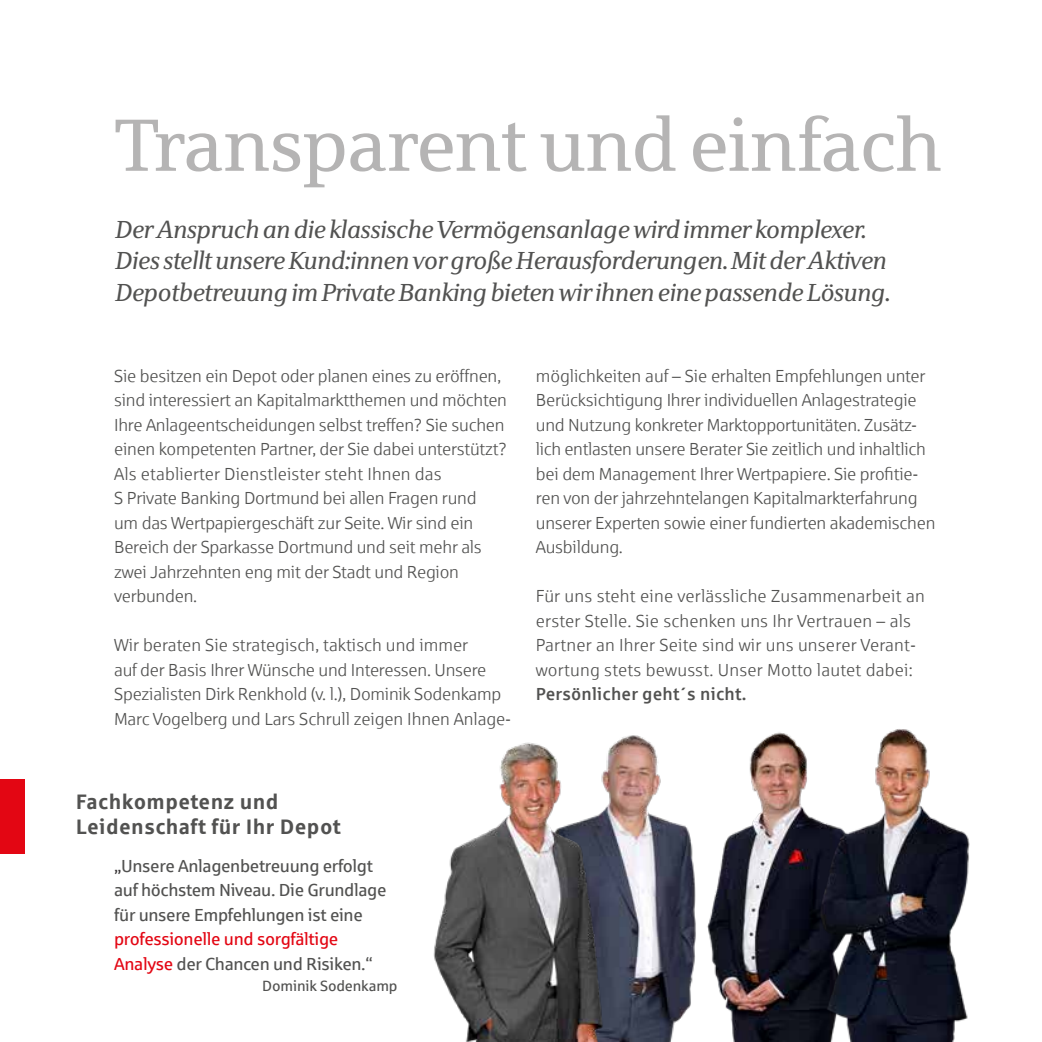
<style>
.page{position:relative;width:1042px;height:1042px;background:#fff}
.page>*{position:absolute;margin:0;border:0;box-sizing:border-box;transform-origin:0 0}
.t1{font:73.5px "Sparkasse Serif";letter-spacing:-.02em;color:#b5b4b4}
.t2{font:italic 24.5px/31.5px "Sparkasse Serif";letter-spacing:-.02em;color:#525251}
.t3{font:700 21px/25.2px "Sparkasse Rg";letter-spacing:.02em;color:#525251}
.t4{font:17.5px/24.5px "Sparkasse Lt";letter-spacing:-.015em;color:#525251}
.t5{font:17.5px/24.5px "Sparkasse Lt";letter-spacing:.01em;color:#525251}
.t6{font:17.5px/24.5px "Sparkasse Rg";letter-spacing:-.02em;color:#525251}
.t7{font:17.5px/24.5px "Sparkasse Rg";letter-spacing:-.02em;color:#e30613}
.t8{font:500 17.5px "Sparkasse";letter-spacing:.01em;color:#525251}
.t9{font:14.88px "Sparkasse Rg";letter-spacing:-.01em;color:#525251}
.s1{color:#393637}
.s2{color:#525251}
</style>
<div class="page">
<div style="left:0;top:779px;width:25px;height:74px;background:#e30613"></div>
<img style="left:611px;top:735px;width:80px;height:307px">
<img style="left:691px;top:732px;width:117px;height:310px">
<img style="left:433px;top:742px;width:178px;height:300px">
<img style="left:808px;top:729px;width:162px;height:313px">
<h1 class="t1" style="left:114px;top:100px;width:830px">Transparent und einfach</h1>
<h2 class="t2" style="left:114px;top:213px;width:777px">Der Anspruch an die klassische Vermögensanlage wird immer komplexer.<br>Dies stellt unsere Kund:innen vor große Herausforderungen. Mit der Aktiven<br>Depotbetreuung im Private Banking bieten wir ihnen eine passende Lösung.</h2>
<p class="t4" style="left:114px;top:363px;width:394px">Sie besitzen ein Depot oder planen eines zu eröffnen, sind interessiert an Kapitalmarktthemen und möchten Ihre Anlageentscheidungen selbst treffen? Sie suchen einen kompetenten Partner, der Sie dabei unterstützt?<br>Als etablierter Dienstleister steht Ihnen das<br>S Private Banking Dortmund bei allen Fragen rund<br>um das Wertpapiergeschäft zur Seite. Wir sind ein Bereich der Sparkasse Dortmund und seit mehr als zwei Jahrzehnten eng mit der Stadt und Region verbunden.</p>
<p class="t4" style="left:114px;top:632px;width:399px">Wir beraten Sie strategisch, taktisch und immer<br>auf der Basis Ihrer Wünsche und Interessen. Unsere Spezialisten Dirk Renkhold (v. l.), Dominik Sodenkamp Marc Vogelberg und Lars Schrull zeigen Ihnen Anlage-</p>
<p class="t4" style="left:536px;top:363px;width:401px">möglichkeiten auf – Sie erhalten Empfehlungen unter Berücksichtigung Ihrer individuellen Anlagestrategie und Nutzung konkreter Marktopportunitäten. Zusätz&shy;lich entlasten unsere Berater Sie zeitlich und inhaltlich bei dem Management Ihrer Wertpapiere. Sie profitie&shy;ren von der jahrzehntelangen Kapitalmarkterfahrung unserer Experten sowie einer fundierten akademischen Ausbildung.</p>
<p class="t5" style="left:536px;top:583px;width:390px">Für uns steht eine verlässliche Zusammenarbeit an erster Stelle. Sie schenken uns Ihr Vertrauen – als Partner an Ihrer Seite sind wir uns unserer Verant&shy;wortung stets bewusst. Unser Motto lautet dabei:</p>
<p class="t8" style="left:536px;top:683px;width:212px">Persönlicher geht´s nicht.</p>
<p class="t3" style="left:76px;top:788px;width:267px">Fachkompetenz und<br>Leidenschaft für Ihr Depot</p>
<p class="t6" style="left:114px;top:853px;width:274px"><span class="s1">„</span>Unsere Anlagenbetreuung erfolgt auf höchstem Niveau. Die Grundlage für unsere Empfehlungen ist eine</p>
<p class="t7" style="left:114px;top:926px;width:260px">professionelle und sorgfältige<br>Analyse <span class="s2">der Chancen und Risiken.“</span></p>
<p class="t9" style="left:262px;top:976px;width:137px">Dominik Sodenkamp</p>
</div>
